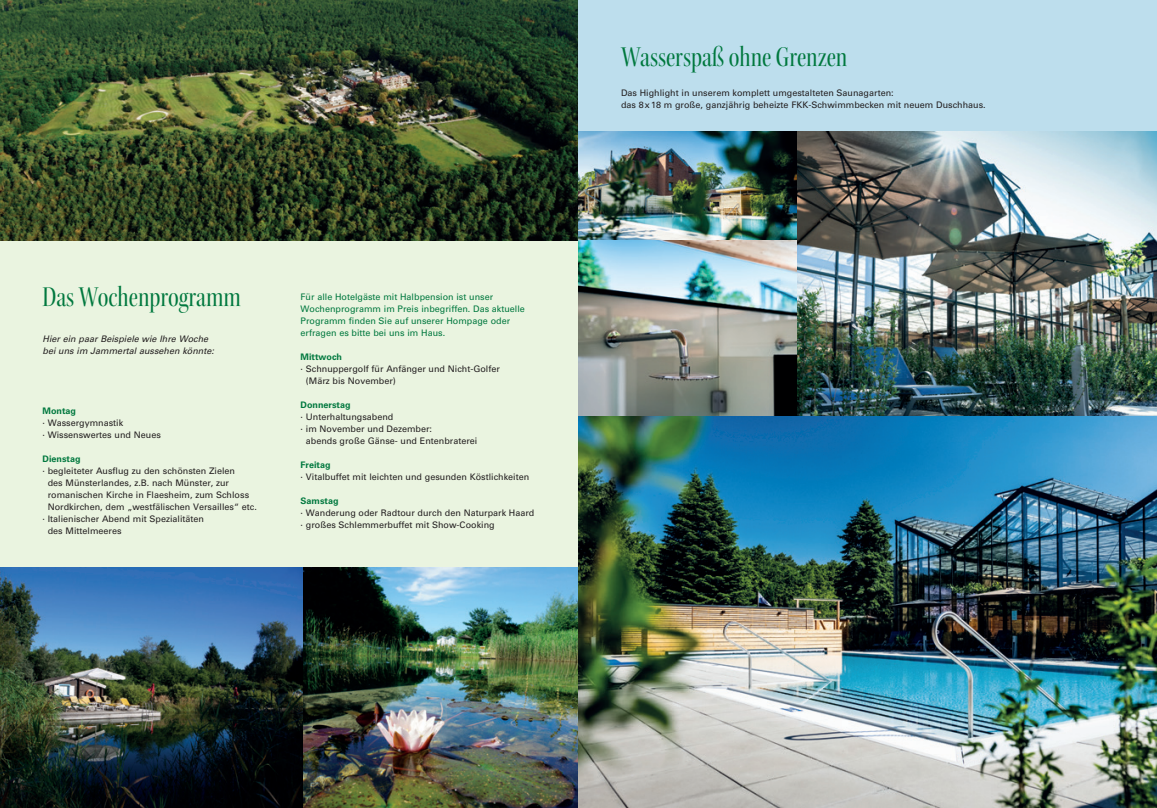
<style>
.page{position:relative;width:1157px;height:808px;background:#fff}
.page>*{position:absolute;margin:0;border:0;box-sizing:border-box;transform-origin:0 0}
.t1{font:30px "Kepler Std Cn Disp";color:#00783e}
.t2{font:9px/12px "Univers LT Pro 55 Roman";color:#231f20}
.t3{font:9px/12px "Univers LT Pro 55 Roman";color:#00783e}
.t4{font:italic 9px/12px "Univers LT Pro 55";color:#231f20}
.t5{font:700 9px "Univers LT Pro 65";color:#00783e}
</style>
<div class="page">
<img style="left:0;top:0;width:578px;height:241px">
<div style="left:0;top:241px;width:587px;height:326px;background:#eaf4e0"></div>
<img style="left:0;top:567px;width:578px;height:241px">
<div style="left:578px;top:0;width:579px;height:391px;background:#bddeed"></div>
<img style="left:578px;top:132px;width:579px;height:676px">
<h1 class="t1" style="left:43px;top:281px;width:200px">Das Wochenprogramm</h1>
<p class="t4" style="left:43px;top:333px;width:173px">Hier ein paar Beispiele wie Ihre Woche bei uns im Jammertal aussehen könnte:</p>
<p class="t5" style="left:43px;top:404px;width:35px">Montag</p>
<p class="t2" style="left:43px;top:416px;width:120px">· Wassergymnastik<br>· Wissenswertes und Neues</p>
<p class="t5" style="left:43px;top:452px;width:40px">Dienstag</p>
<p class="t2" style="left:43px;top:464px;width:194px">· begleiteter Ausflug zu den schönsten Zielen</p>
<p class="t2" style="left:48px;top:476px;width:183px">des Münsterlandes, z.B. nach Münster, zur</p>
<p class="t2" style="left:48px;top:488px;width:203px">romanischen Kirche in Flaesheim, zum Schloss</p>
<p class="t2" style="left:48px;top:500px;width:211px">Nordkirchen, dem „westfälischen Versailles“ etc.</p>
<p class="t2" style="left:43px;top:512px;width:163px">· Italienischer Abend mit Spezialitäten</p>
<p class="t2" style="left:48px;top:524px;width:75px">des Mittelmeeres</p>
<p class="t3" style="left:300px;top:290px;width:226px">Für alle Hotelgäste mit Halbpension ist unser Wochenprogramm im Preis inbegriffen. Das aktuelle Programm finden Sie auf unserer Hompage oder erfragen es bitte bei uns im Haus.</p>
<p class="t5" style="left:300px;top:350px;width:43px">Mittwoch</p>
<p class="t2" style="left:306px;top:362px;width:196px;text-indent:-5px">· Schnuppergolf für Anfänger und Nicht-Golfer (März bis November)</p>
<p class="t5" style="left:300px;top:398px;width:52px">Donnerstag</p>
<p class="t2" style="left:300px;top:410px;width:94px">· Unterhaltungsabend</p>
<p class="t2" style="left:300px;top:422px;width:133px">· im November und Dezember:</p>
<p class="t2" style="left:306px;top:434px;width:173px">abends große Gänse- und Entenbraterei</p>
<p class="t5" style="left:300px;top:458px;width:32px">Freitag</p>
<p class="t2" style="left:300px;top:470px;width:230px">· Vitalbuffet mit leichten und gesunden Köstlichkeiten</p>
<p class="t5" style="left:300px;top:494px;width:40px">Samstag</p>
<p class="t2" style="left:300px;top:506px;width:235px">· Wanderung oder Radtour durch den Naturpark Haard · großes Schlemmerbuffet mit Show-Cooking</p>
<h1 class="t1" style="left:621px;top:41px;width:228px">Wasserspaß ohne Grenzen</h1>
<p class="t2" style="left:621px;top:86px;width:366px">Das Highlight in unserem komplett umgestalteten Saunagarten:<br>das 8x18 m große, ganzjährig beheizte FKK-Schwimmbecken mit neuem Duschhaus.</p>
</div>
